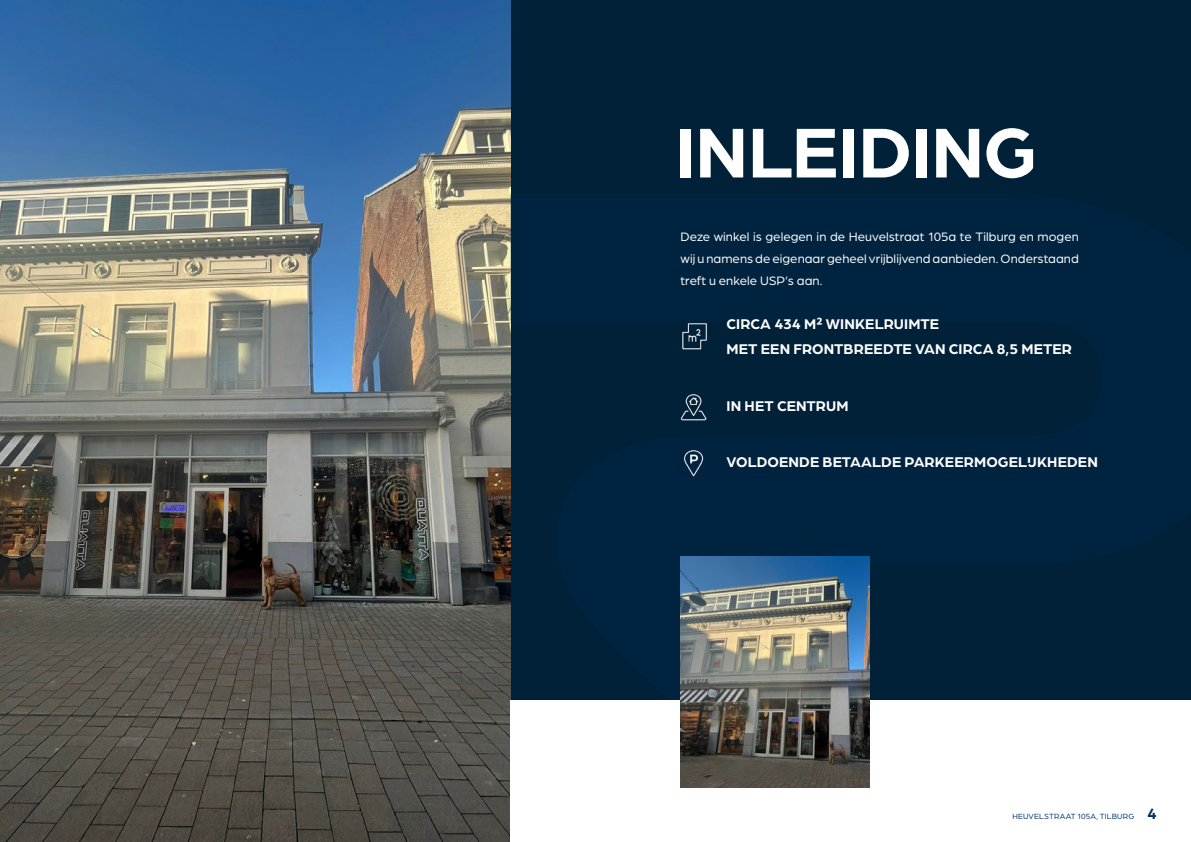
<style>
.page{position:relative;width:1191px;height:842px;background:#002138}
.page>*{position:absolute;margin:0;border:0;box-sizing:border-box;transform-origin:0 0}
.t1{font:700 75px "Arboria";color:#fff}
.t2{font:700 15px/25px "Arboria";letter-spacing:.005em;color:#fff}
.t3{font:13px/22px "Arboria";letter-spacing:.005em;color:#fff;text-align:justify}
.t4{font:8px "Arboria";letter-spacing:.02em;color:#003264}
.s1{font-weight:700;font-size:16px}
</style>
<div class="page">
<img style="left:0;top:0;width:510px;height:842px">
<div style="left:510px;top:700px;width:681px;height:142px;background:#fff"></div>
<img style="left:680px;top:556px;width:189px;height:232px">
<img style="left:682px;top:323px;width:25px;height:27px">
<img style="left:680px;top:394px;width:27px;height:27px">
<img style="left:683px;top:450px;width:21px;height:27px">
<h1 class="t1" style="left:675px;top:101px;width:364px">INLEIDING</h1>
<p class="t3" style="left:680px;top:225px;width:400px">Deze winkel is gelegen in de Heuvelstraat 105a te Tilburg en mogen wij u namens de eigenaar geheel vrijblijvend aanbieden. Onderstaand treft u enkele USP’s aan.</p>
<p class="t2" style="left:726px;top:311px;width:347px">CIRCA 434 M² WINKELRUIMTE<br>MET EEN FRONTBREEDTE VAN CIRCA 8,5 METER</p>
<p class="t2" style="left:726px;top:392px;width:124px">IN HET CENTRUM</p>
<p class="t2" style="left:726px;top:448px;width:373px">VOLDOENDE BETAALDE PARKEERMOGELIJKHEDEN</p>
<p class="t4" style="left:1012px;top:811px;width:146px">HEUVELSTRAAT 105A, TILBURG <span class="s1">4</span></p>
</div>
